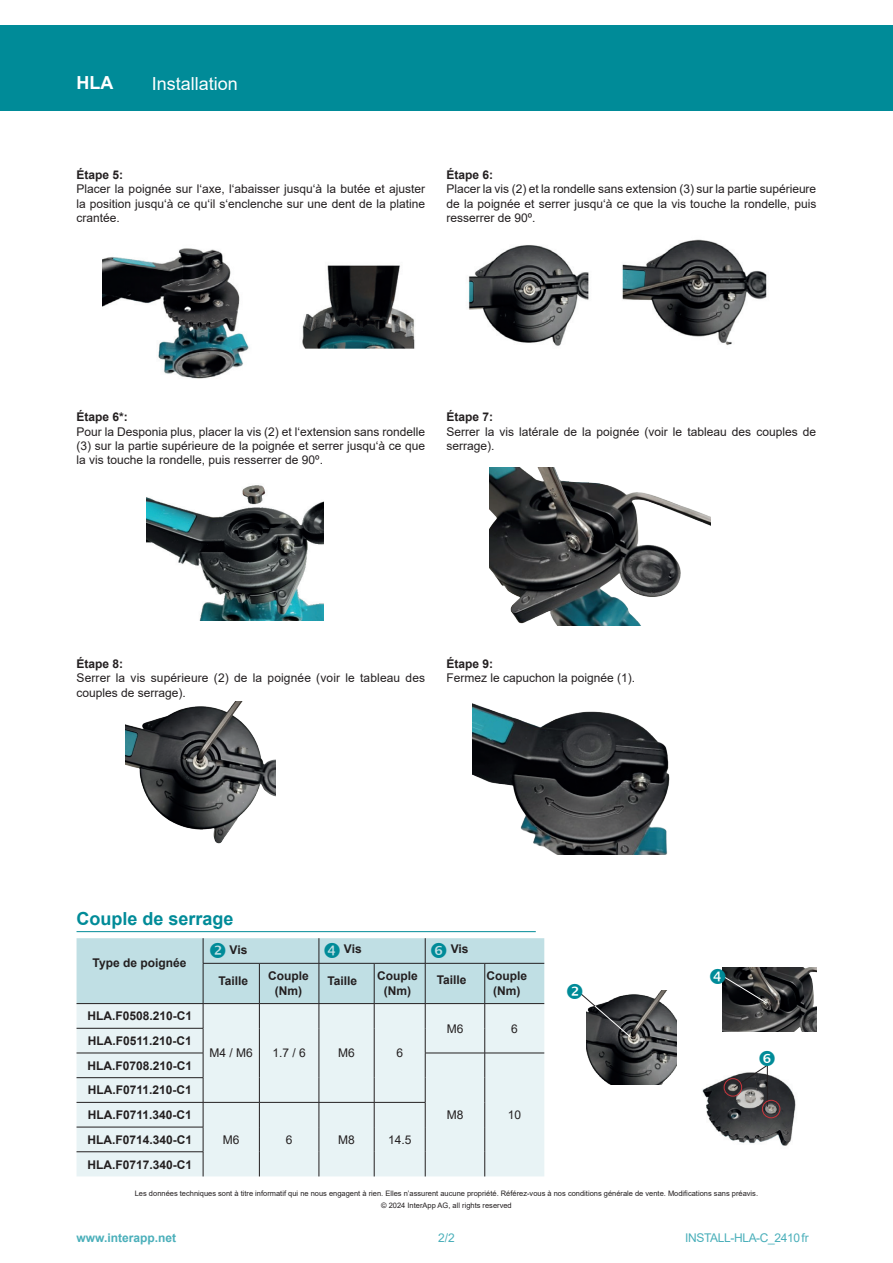
<style>
.page{position:relative;width:893px;height:1263px;background:#fff}
.page>*{position:absolute;margin:0;border:0;box-sizing:border-box;transform-origin:0 0}
.t1{font:700 18px "Arial";color:#008b98}
.t2{font:18px "Arial";color:#fff}
.t3{font:700 18px "Arial";color:#fff}
.t4{font:12px/14.4px "Arial";color:#231f20;text-align:justify}
.t5{font:700 12px/24.8px "Arial";color:#231f20;text-align:center}
.t6{font:12px "Arial";letter-spacing:-.03em;color:#4aafba}
.t7{font:700 12px "Arial";color:#4aafba}
.t8{font:7.5px "Arial";color:#231f20}
</style>
<div class="page">
<img style="left:702px;top:1076px;width:94px;height:70px">
<div style="left:0;top:26px;width:893px;height:85px;background:#008b98"></div>
<img style="left:125px;top:702px;width:150px;height:142px">
<img style="left:587px;top:991px;width:89px;height:93px">
<img style="left:146px;top:485px;width:177px;height:136px">
<img style="left:102px;top:248px;width:313px;height:131px">
<img style="left:472px;top:704px;width:198px;height:151px">
<img style="left:468px;top:239px;width:299px;height:107px">
<img style="left:489px;top:468px;width:221px;height:157px">
<img style="left:723px;top:967px;width:93px;height:64px">
<hr style="left:767px;top:1063px;width:1px;height:44px;background:#231f20">
<div style="left:724px;top:1078px;width:18px;height:18px;border:1px solid #c8353c;border-radius:50%"></div>
<div style="left:762px;top:1100px;width:18px;height:18px;border:1px solid #c8353c;border-radius:50%"></div>
<hr style="left:77px;top:931px;width:459px;height:1px;background:#008b98">
<svg style="left:77px;top:938px;width:467px;height:238px;background:#d7e7ea"></svg>
<svg style="left:733px;top:1063px;width:42px;height:25px"></svg>
<svg style="left:722px;top:968px;width:45px;height:36px;background:#2c2c2d"></svg>
<svg style="left:580px;top:991px;width:51px;height:46px"></svg>
<h1 class="t3" style="left:77px;top:70px;width:38px">HLA</h1>
<h1 class="t2" style="left:152px;top:71px;width:88px">Installation</h1>
<p class="t5" style="left:77px;top:162px;width:48px">Étape 5:</p>
<p class="t4" style="left:77px;top:182px;width:350px">Placer la poignée sur l‘axe, l‘abaisser jusqu‘à la butée et ajuster la position jusqu‘à ce qu‘il s‘enclenche sur une dent de la platine crantée.</p>
<p class="t5" style="left:446px;top:162px;width:48px">Étape 6:</p>
<p class="t4" style="left:446px;top:182px;width:371px">Placer la vis (2) et la rondelle sans extension (3) sur la partie supérieure de la poignée et serrer jusqu‘à ce que la vis touche la rondelle, puis resserrer de 90º.</p>
<p class="t5" style="left:77px;top:405px;width:53px">Étape 6*:</p>
<p class="t4" style="left:77px;top:424px;width:350px">Pour la Desponia plus, placer la vis (2) et l‘extension sans rondelle (3) sur la partie supérieure de la poignée et serrer jusqu‘à ce que la vis touche la rondelle, puis resserrer de 90º.</p>
<p class="t5" style="left:446px;top:405px;width:48px">Étape 7:</p>
<p class="t4" style="left:446px;top:424px;width:371px">Serrer la vis latérale de la poignée (voir le tableau des couples de serrage).</p>
<p class="t5" style="left:77px;top:651px;width:48px">Étape 8:</p>
<p class="t4" style="left:77px;top:671px;width:350px">Serrer la vis supérieure (2) de la poignée (voir le tableau des couples de serrage).</p>
<p class="t5" style="left:446px;top:651px;width:48px">Étape 9:</p>
<p class="t4" style="left:446px;top:671px;width:190px">Fermez le capuchon la poignée (1).</p>
<h1 class="t1" style="left:77px;top:906px;width:159px">Couple de serrage</h1>
<p class="t5" style="left:93px;top:951px;width:95px">Type de poignée</p>
<p class="t5" style="left:87px;top:1004px;width:106px">HLA.F0508.210-C1</p>
<p class="t5" style="left:87px;top:1028px;width:106px;text-align:left">HLA.F0511.210-C1<br>HLA.F0708.210-C1</p>
<p class="t5" style="left:87px;top:1078px;width:106px;text-align:justify">HLA.F0711.210-C1<br>HLA.F0711.340-C1<br>HLA.F0714.340-C1</p>
<p class="t5" style="left:230px;top:937px;width:19px">Vis</p>
<p class="t5" style="left:344px;top:937px;width:19px">Vis</p>
<p class="t5" style="left:451px;top:937px;width:19px">Vis</p>
<p class="t5" style="left:218px;top:968px;width:31px">Taille</p>
<p class="t5" style="left:268px;top:964px;width:42px">Couple</p>
<p class="t5" style="left:327px;top:968px;width:31px">Taille</p>
<p class="t5" style="left:437px;top:968px;width:31px">Taille</p>
<p class="t5" style="left:275px;top:978px;width:29px">(Nm)</p>
<p class="t5" style="left:377px;top:969px;width:42px;line-height:14.4px">Couple (Nm)</p>
<p class="t5" style="left:486px;top:969px;width:42px;line-height:14.4px">Couple (Nm)</p>
<p class="t4" style="left:210px;top:1046px;width:45px">M4 / M6</p>
<p class="t4" style="left:272px;top:1046px;width:35px">1.7 / 6</p>
<p class="t4" style="left:338px;top:1046px;width:18px">M6</p>
<p class="t4" style="left:396px;top:1046px;width:8px">6</p>
<p class="t4" style="left:223px;top:1132px;width:18px">M6</p>
<p class="t4" style="left:286px;top:1132px;width:8px">6</p>
<p class="t4" style="left:338px;top:1132px;width:18px">M8</p>
<p class="t4" style="left:388px;top:1132px;width:25px">14.5</p>
<p class="t4" style="left:447px;top:1021px;width:18px">M6</p>
<p class="t4" style="left:511px;top:1021px;width:8px">6</p>
<p class="t4" style="left:447px;top:1107px;width:18px">M8</p>
<p class="t4" style="left:508px;top:1107px;width:15px">10</p>
<p class="t5" style="left:87px;top:1152px;width:106px">HLA.F0717.340-C1</p>
<p class="t8" style="left:135px;top:1188px;width:625px">Les données techniques sont à titre informatif qui ne nous engagent à rien. Elles n’assurent aucune propriété. Référez-vous à nos conditions générale de vente. Modifications sans préavis.</p>
<p class="t7" style="left:77px;top:1229px;width:101px">www.interapp.net</p>
<p class="t8" style="left:381px;top:1200px;width:132px">© 2024 InterApp AG, all rights reserved</p>
<p class="t6" style="left:438px;top:1229px;width:18px">2/2</p>
<p class="t6" style="left:685px;top:1229px;width:125px">INSTALL-HLA-C_2410fr</p>
</div>
